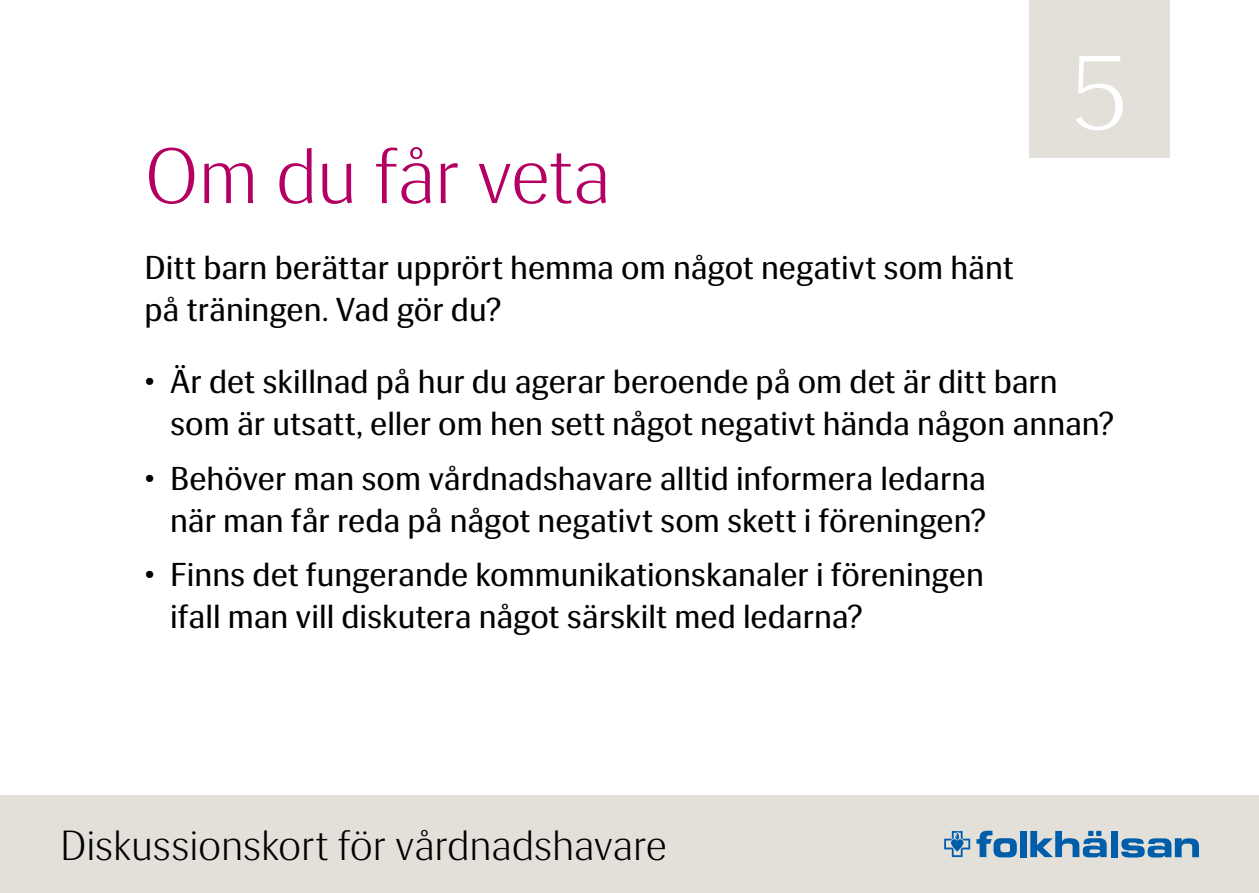
<style>
.page{position:relative;width:1259px;height:893px;background:#fff}
.page>*{position:absolute;margin:0;border:0;box-sizing:border-box;transform-origin:0 0}
.t1{font:300 108px "Siri";color:#fff}
.Rubrik{font:300 78px "Siri";letter-spacing:-.015em;color:#b30062}
.t2{font:300 42px "Siri";letter-spacing:-.01em;color:#000}
.Brödtext{font:33px/42px "Siri";color:#000}
</style>
<div class="page">
<div style="left:0;top:795px;width:1259px;height:98px;background:#e3e0da"></div>
<svg style="left:944px;top:831px;width:26px;height:26px"></svg>
<svg style="left:976px;top:831px;width:40px;height:26px"></svg>
<div style="left:1020px;top:831px;width:6px;height:26px;background:#005da9"></div>
<div style="left:1110px;top:831px;width:7px;height:26px;background:#005da9"></div>
<svg style="left:1121px;top:838px;width:78px;height:19px"></svg>
<svg style="left:1030px;top:831px;width:76px;height:26px"></svg>
<div style="left:1029px;top:0;width:140px;height:157px;background:#e3e0da"></div>
<p class="Rubrik" style="left:145px;top:134px;width:468px">Om du får veta</p>
<p class="t1" style="left:1071px;top:34px;width:58px">5</p>
<p class="Brödtext" style="left:145px;top:247px;width:870px">Ditt barn berättar upprört hemma om något negativt som hänt på träningen. Vad gör du?</p>
<p class="Brödtext" style="left:170px;top:361px;width:945px;text-indent:-26px">• Är det skillnad på hur du agerar beroende på om det är ditt barn som är utsatt, eller om hen sett något negativt hända någon annan?</p>
<p class="Brödtext" style="left:145px;top:458px;width:843px;text-align:right">• Behöver man som vårdnadshavare alltid informera ledarna när man får reda på något negativt som skett i föreningen?</p>
<p class="Brödtext" style="left:170px;top:554px;width:815px;text-indent:-26px">• Finns det fungerande kommunikationskanaler i föreningen ifall man vill diskutera något särskilt med ledarna?</p>
<p class="t2" style="left:60px;top:823px;width:608px">Diskussionskort för vårdnadshavare</p>
</div>
